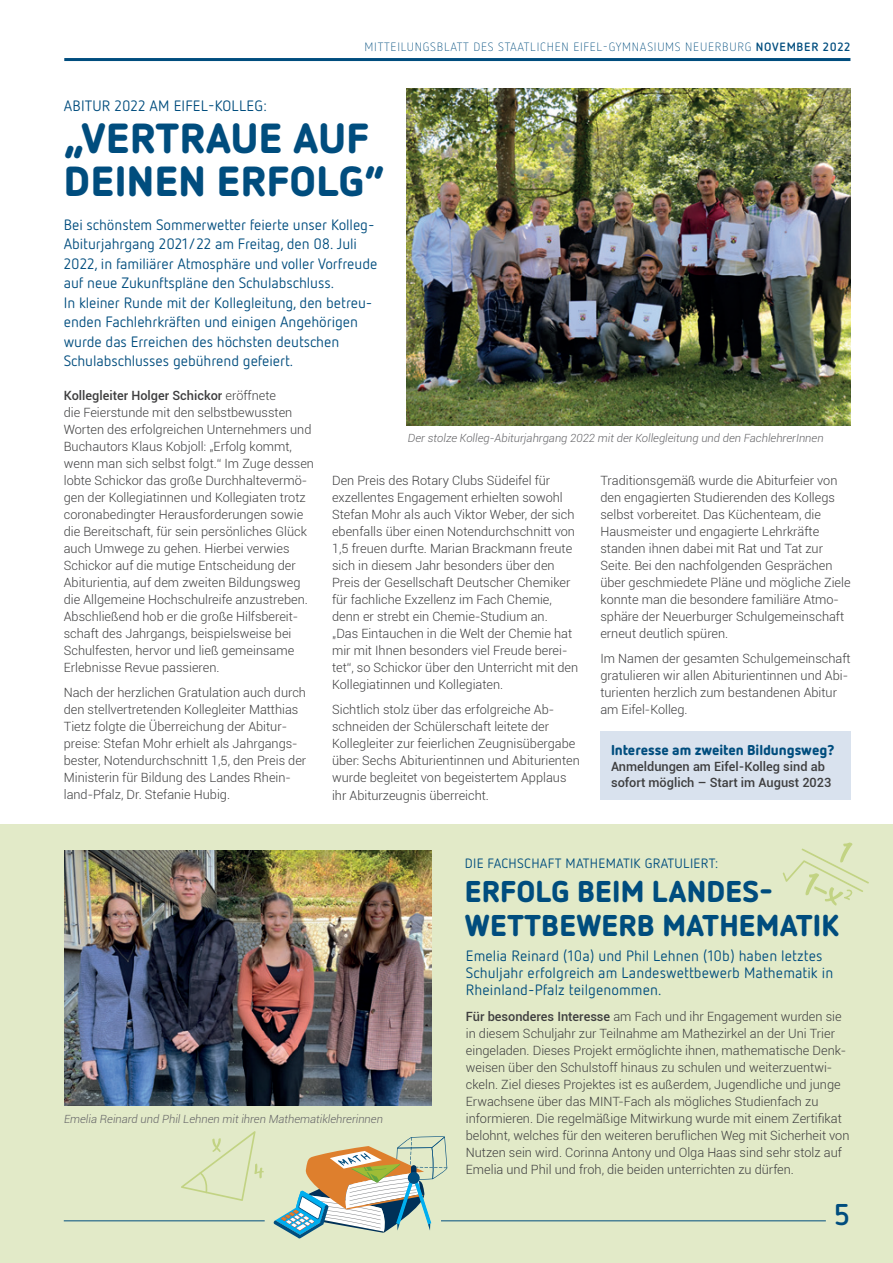
<style>
.page{position:relative;width:893px;height:1263px;background:#fff}
.page>*{position:absolute;margin:0;border:0;box-sizing:border-box;transform-origin:0 0}
.t1{font:900 42px/42.5px "Netto OT";letter-spacing:.01em;color:#004d7e}
.t2{font:900 30px/34px "Netto OT";letter-spacing:.005em;color:#004d7e}
.t3{font:700 30px "Netto OT";color:#004d7e}
.t4{font:15px/19.5px "Netto OT";letter-spacing:-.005em;color:#004d7e}
.t5{font:900 14.25px "Netto OT";letter-spacing:-.005em;color:#004d7e}
.t6{font:13.5px "Netto OT";letter-spacing:.02em;color:#004d7e}
.t7{font:300 12.75px/17px "Roboto";color:#3e3e3f}
.t8{font:500 12.75px/15.8px "Roboto";color:#3e3e3f}
.t9{font:300 12px "Netto OT";letter-spacing:.06em;color:#004d7e}
.t10{font:italic 300 11.25px "Roboto";color:#636366}
.s1{font-weight:700}
.s2{font-weight:500}
</style>
<div class="page">
<div style="left:0;top:825px;width:893px;height:438px;background:#e2eac8"></div>
<img style="left:64px;top:850px;width:368px;height:256px">
<hr style="left:64px;top:58px;width:786px;height:3px;background:#004d7e">
<hr style="left:64px;top:1220px;width:201px;height:1px;background:#004d7e">
<hr style="left:441px;top:1220px;width:385px;height:1px;background:#004d7e">
<img style="left:407px;top:89px;width:443px;height:336px">
<svg style="left:783px;top:842px;width:86px;height:64px"></svg>
<svg style="left:181px;top:1131px;width:83px;height:70px"></svg>
<svg style="left:274px;top:1136px;width:173px;height:103px"></svg>
<svg style="left:408px;top:1172px;width:12px;height:12px"></svg>
<div style="left:408px;top:1172px;width:11px;height:11px;background:#004d7e;border-radius:50%"></div>
<div style="left:600px;top:731px;width:251px;height:69px;background:#d9e2ee"></div>
<p class="t9" style="left:365px;top:40px;width:487px">MITTEILUNGSBLATT DES STAATLICHEN EIFEL-GYMNASIUMS NEUERBURG <span class="s1">NOVEMBER 2022</span></p>
<p class="t4" style="left:64px;top:95px;width:205px">ABITUR 2022 AM EIFEL-KOLLEG:</p>
<h1 class="t1" style="left:64px;top:116px;width:322px">„VERTRAUE AUF<br>DEINEN ERFOLG“</h1>
<p class="t4" style="left:64px;top:214px;width:315px">Bei schönstem Sommerwetter feierte unser Kolleg-Abiturjahrgang 2021/22 am Freitag, den 08. Juli 2022, in familiärer Atmosphäre und voller Vorfreude auf neue Zukunftspläne den Schulabschluss.<br>In kleiner Runde mit der Kollegleitung, den betreu&shy;enden Fachlehrkräften und einigen Angehörigen wurde das Erreichen des höchsten deutschen Schulabschlusses gebührend gefeiert.</p>
<p class="t7" style="left:64px;top:386px;width:252px"><span class="s2">Kollegleiter Holger Schickor</span> eröffnete<br>die Feierstunde mit den selbstbewussten Worten des erfolgreichen Unternehmers und Buchautors Klaus Kobjoll: „Erfolg kommt, wenn man sich selbst folgt.“ Im Zuge dessen lobte Schickor das große Durchhaltevermö&shy;gen der Kollegiatinnen und Kollegiaten trotz coronabedingter Herausforderungen sowie die Bereitschaft, für sein persönliches Glück auch Umwege zu gehen. Hierbei verwies Schickor auf die mutige Entscheidung der Abiturientia, auf dem zweiten Bildungsweg die Allgemeine Hochschulreife anzustreben.<br>Abschließend hob er die große Hilfsbereit&shy;schaft des Jahrgangs, beispielsweise bei Schulfesten, hervor und ließ gemeinsame Erlebnisse Revue passieren.</p>
<p class="t7" style="left:64px;top:684px;width:244px">Nach der herzlichen Gratulation auch durch den stellvertretenden Kollegleiter Matthias Tietz folgte die Überreichung der Abitur&shy;preise: Stefan Mohr erhielt als Jahrgangs&shy;bester, Notendurchschnitt 1,5, den Preis der Ministerin für Bildung des Landes Rhein&shy;land-Pfalz, Dr. Stefanie Hubig.</p>
<p class="t10" style="left:408px;top:430px;width:417px">Der stolze Kolleg-Abiturjahrgang 2022 mit der Kollegleitung und den FachlehrerInnen</p>
<p class="t7" style="left:332px;top:471px;width:248px">Den Preis des Rotary Clubs Südeifel für exzellentes Engagement erhielten sowohl Stefan Mohr als auch Viktor Weber, der sich ebenfalls über einen Notendurchschnitt von 1,5 freuen durfte. Marian Brackmann freute sich in diesem Jahr besonders über den Preis der Gesellschaft Deutscher Chemiker für fachliche Exzellenz im Fach Chemie, denn er strebt ein Chemie-Studium an.<br>„Das Eintauchen in die Welt der Chemie hat mir mit Ihnen besonders viel Freude berei&shy;tet“, so Schickor über den Unterricht mit den Kollegiatinnen und Kollegiaten.</p>
<p class="t7" style="left:332px;top:701px;width:249px">Sichtlich stolz über das erfolgreiche Ab&shy;schneiden der Schülerschaft leitete der Kollegleiter zur feierlichen Zeugnisübergabe über: Sechs Abiturientinnen und Abiturienten wurde begleitet von begeistertem Applaus ihr Abiturzeugnis überreicht.</p>
<p class="t7" style="left:600px;top:471px;width:252px">Traditionsgemäß wurde die Abiturfeier von den engagierten Studierenden des Kollegs selbst vorbereitet. Das Küchenteam, die Hausmeister und engagierte Lehrkräfte standen ihnen dabei mit Rat und Tat zur Seite. Bei den nachfolgenden Gesprächen über geschmiedete Pläne und mögliche Ziele konnte man die besondere familiäre Atmo&shy;sphäre der Neuerburger Schulgemeinschaft erneut deutlich spüren.</p>
<p class="t7" style="left:600px;top:650px;width:252px">Im Namen der gesamten Schulgemeinschaft gratulieren wir allen Abiturientinnen und Abi&shy;turienten herzlich zum bestandenen Abitur am Eifel-Kolleg.</p>
<p class="t5" style="left:611px;top:741px;width:225px">Interesse am zweiten Bildungsweg?</p>
<p class="t8" style="left:611px;top:758px;width:222px">Anmeldungen am Eifel-Kolleg sind ab sofort möglich – Start im August 2023</p>
<p class="t10" style="left:64px;top:1111px;width:320px">Emelia Reinard und Phil Lehnen mit ihren Mathematiklehrerinnen</p>
<p class="t6" style="left:465px;top:854px;width:255px">DIE FACHSCHAFT MATHEMATIK GRATULIERT:</p>
<h2 class="t2" style="left:465px;top:873px;width:376px">ERFOLG BEIM LANDES-<br>WETTBEWERB MATHEMATIK</h2>
<p class="t4" style="left:466px;top:947px;width:369px;line-height:17px">Emelia Reinard (10a) und Phil Lehnen (10b) haben letztes<br>Schuljahr erfolgreich am Landeswettbewerb Mathematik in<br>Rheinland-Pfalz teilgenommen.</p>
<p class="t7" style="left:466px;top:1007px;width:385px"><span class="s2">Für besonderes Interesse</span> am Fach und ihr Engagement wurden sie in diesem Schuljahr zur Teilnahme am Mathezirkel an der Uni Trier eingeladen. Dieses Projekt ermöglichte ihnen, mathematische Denk&shy;weisen über den Schulstoff hinaus zu schulen und weiterzuentwi&shy;ckeln. Ziel dieses Projektes ist es außerdem, Jugendliche und junge Erwachsene über das MINT-Fach als mögliches Studienfach zu informieren. Die regelmäßige Mitwirkung wurde mit einem Zertifikat belohnt, welches für den weiteren beruflichen Weg mit Sicherheit von Nutzen sein wird. Corinna Antony und Olga Haas sind sehr stolz auf Emelia und Phil und froh, die beiden unterrichten zu dürfen.</p>
<h2 class="t3" style="left:834px;top:1195px;width:18px">5</h2>
</div>
